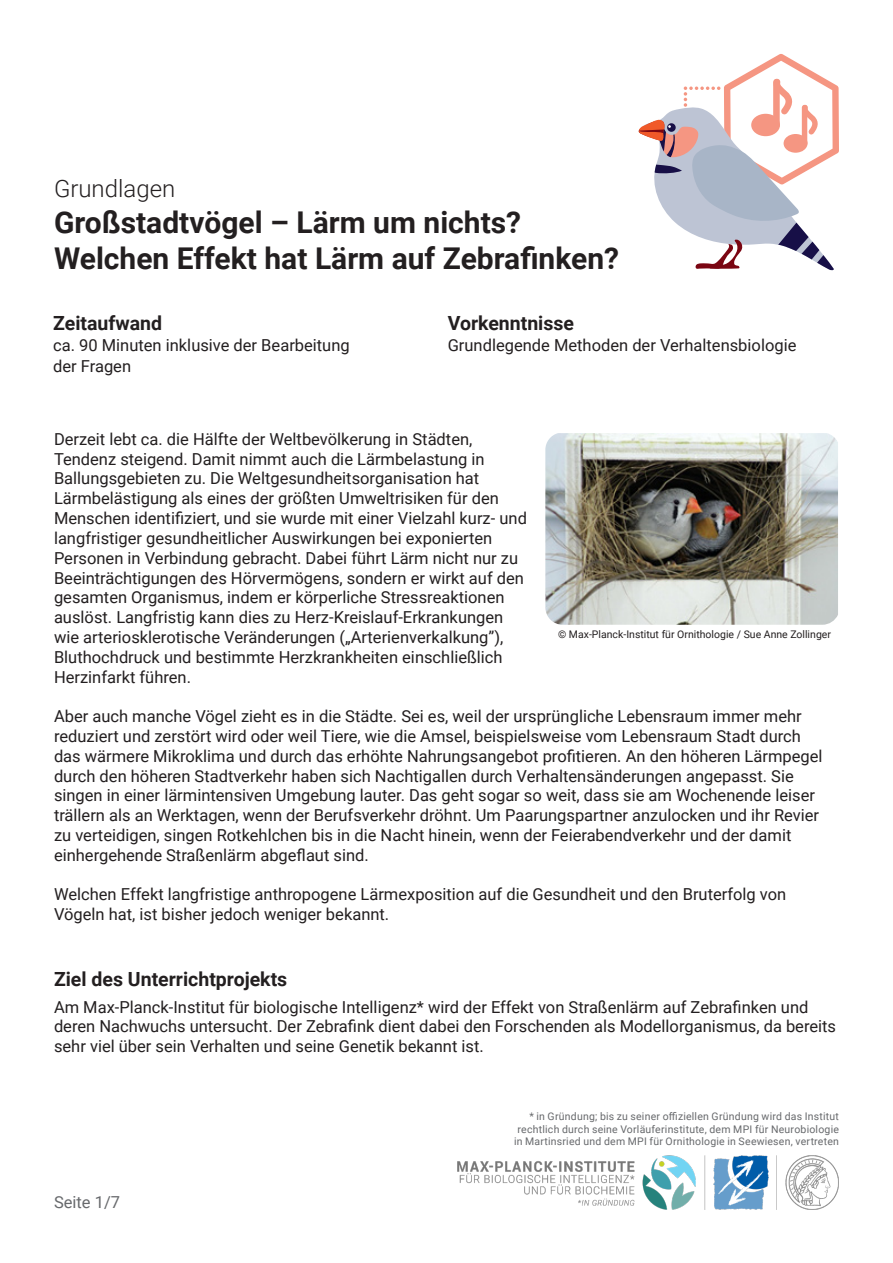
<style>
.page{position:relative;width:893px;height:1263px;background:#fff}
.page>*{position:absolute;margin:0;border:0;box-sizing:border-box;transform-origin:0 0}
.t1{font:700 30px "Roboto";color:#231f20}
.t2{font:300 24px "Roboto";color:#231f20}
.t3{font:700 19.5px "Roboto";color:#231f20}
.t4{font:16.5px/19.8px "Roboto";color:#231f20}
.t5{font:16.5px "Roboto";color:#67696c}
.t6{font:10.5px/12.6px "Roboto";letter-spacing:.02em;color:#67696c;text-align:right}
.t7{font:10.5px "Roboto";color:#231f20}
</style>
<div class="page">
<svg style="left:638px;top:54px;width:201px;height:217px"></svg>
<img style="left:458px;top:1155px;width:381px;height:54px">
<img style="left:545px;top:433px;width:293px;height:192px">
<p class="t2" style="left:54px;top:171px;width:123px">Grundlagen</p>
<p class="t1" style="left:54px;top:201px;width:469px">Großstadtvögel – Lärm um nichts?</p>
<p class="t1" style="left:54px;top:237px;width:567px">Welchen Effekt hat Lärm auf Zebrafinken?</p>
<p class="t3" style="left:53px;top:309px;width:110px">Zeitaufwand</p>
<p class="t4" style="left:53px;top:334px;width:298px;line-height:21px">ca. 90 Minuten inklusive der Bearbeitung der Fragen</p>
<p class="t3" style="left:448px;top:309px;width:128px">Vorkenntnisse</p>
<p class="t4" style="left:448px;top:334px;width:350px">Grundlegende Methoden der Verhaltensbiologie</p>
<p class="t4" style="left:54px;top:428px;width:474px">Derzeit lebt ca. die Hälfte der Weltbevölkerung in Städten, Tendenz steigend. Damit nimmt auch die Lärmbelastung in Ballungsgebieten zu. Die Weltgesundheitsorganisation hat Lärmbelästigung als eines der größten Umweltrisiken für den Menschen identifiziert, und sie wurde mit einer Vielzahl kurz- und langfristiger gesundheitlicher Auswirkungen bei exponierten Personen in Verbindung gebracht. Dabei führt Lärm nicht nur zu Beeinträchtigungen des Hörvermögens, sondern er wirkt auf den gesamten Organismus, indem er körperliche Stressreaktionen auslöst. Langfristig kann dies zu Herz-Kreislauf-Erkrankungen wie arteriosklerotische Veränderungen („Arterienverkalkung”), Bluthochdruck und bestimmte Herzkrankheiten einschließlich</p>
<p class="t4" style="left:54px;top:666px;width:139px">Herzinfarkt führen.</p>
<p class="t4" style="left:54px;top:706px;width:770px">Aber auch manche Vögel zieht es in die Städte. Sei es, weil der ursprüngliche Lebensraum immer mehr reduziert und zerstört wird oder weil Tiere, wie die Amsel, beispielsweise vom Lebensraum Stadt durch das wärmere Mikroklima und durch das erhöhte Nahrungsangebot profitieren. An den höheren Lärmpegel durch den höheren Stadtverkehr haben sich Nachtigallen durch Verhaltensänderungen angepasst. Sie singen in einer lärmintensiven Umgebung lauter. Das geht sogar so weit, dass sie am Wochenende leiser trällern als an Werktagen, wenn der Berufsverkehr dröhnt. Um Paarungspartner anzulocken und ihr Revier zu verteidigen, singen Rotkehlchen bis in die Nacht hinein, wenn der Feierabendverkehr und der damit einhergehende Straßenlärm abgeflaut sind.</p>
<p class="t4" style="left:54px;top:884px;width:734px">Welchen Effekt langfristige anthropogene Lärmexposition auf die Gesundheit und den Bruterfolg von<br>Vögeln hat, ist bisher jedoch weniger bekannt.</p>
<p class="t7" style="left:558px;top:627px;width:274px">© Max-Planck-Institut für Ornithologie / Sue Anne Zollinger</p>
<p class="t3" style="left:54px;top:965px;width:235px">Ziel des Unterrichtprojekts</p>
<p class="t4" style="left:54px;top:996px;width:784px">Am Max-Planck-Institut für biologische Intelligenz* wird der Effekt von Straßenlärm auf Zebrafinken und deren Nachwuchs untersucht. Der Zebrafink dient dabei den Forschenden als Modellorganismus, da bereits sehr viel über sein Verhalten und seine Genetik bekannt ist.</p>
<p class="t5" style="left:54px;top:1191px;width:68px">Seite 1/7</p>
<p class="t6" style="left:514px;top:1109px;width:326px">* in Gründung; bis zu seiner offiziellen Gründung wird das Institut rechtlich durch seine Vorläuferinstitute, dem MPI für Neurobiologie in Martinsried und dem MPI für Ornithologie in Seewiesen, vertreten</p>
</div>
